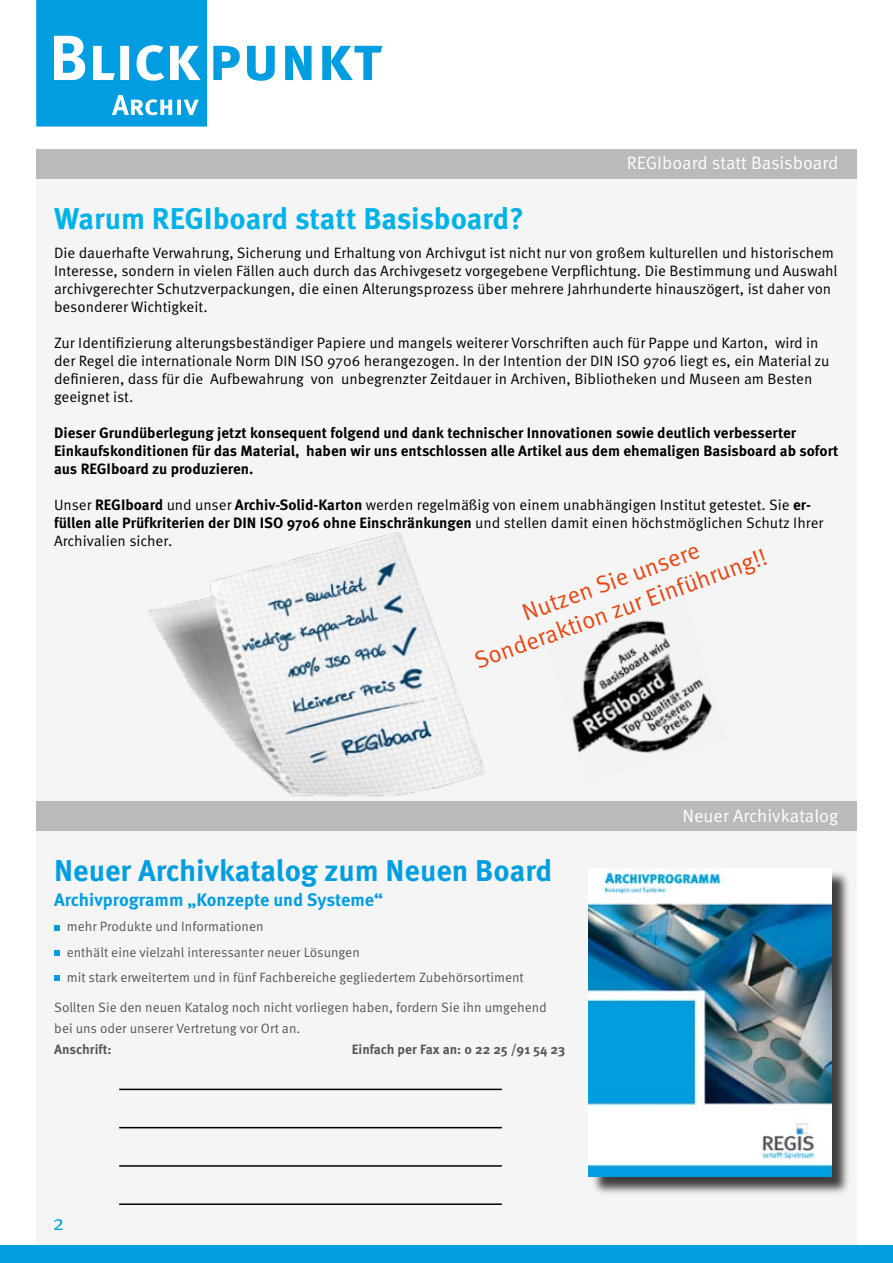
<style>
.page{position:relative;width:893px;height:1263px;background:#fff}
.page>*{position:absolute;margin:0;border:0;box-sizing:border-box;transform-origin:0 0}
.t1{font:700 30px "Meta OT";color:#009ee0}
.t2{font:700 30px "Meta OT";letter-spacing:-.005em;color:#00b2e7}
.t3{font:24px/28.8px "Meta OT";color:#e74511;text-align:center}
.t4{font:21px "Meta OT";color:#009ee0}
.t5{font:18px "Meta OT";color:#fff}
.t6{font:700 18px "Meta OT";color:#009ee0}
.t7{font:15px/18px "Meta OT";color:#000}
.t8{font:700 15px/18px "Meta OT";color:#000}
.t9{font:13.5px/25.5px "Meta OT";color:#565757}
.t10{font:700 13.5px "Meta OT";color:#565757}
.s1{font-weight:700}
</style>
<div class="page">
<div style="left:36px;top:162px;width:821px;height:1097px;background:#f5f5f6"></div>
<div style="left:36px;top:149px;width:821px;height:30px;background:#b9babc"></div>
<svg style="left:36px;top:0;width:346px;height:127px"></svg>
<div style="left:0;top:1246px;width:893px;height:17px;background:#009ee0"></div>
<img style="left:148px;top:532px;width:337px;height:265px">
<img style="left:572px;top:620px;width:141px;height:134px">
<div style="left:36px;top:801px;width:821px;height:30px;background:#b9babc"></div>
<svg style="left:54px;top:925px;width:5px;height:5px"></svg>
<svg style="left:54px;top:950px;width:5px;height:6px"></svg>
<svg style="left:54px;top:975px;width:5px;height:5px"></svg>
<hr style="left:119px;top:1089px;width:383px;height:1px;background:#000">
<hr style="left:119px;top:1127px;width:383px;height:1px;background:#000">
<hr style="left:119px;top:1165px;width:383px;height:2px;background:#000">
<hr style="left:119px;top:1203px;width:383px;height:2px;background:#000">
<div style="left:590px;top:870px;width:262px;height:326px;background:#000;opacity:.75"></div>
<img style="left:589px;top:868px;width:243px;height:308px">
<p class="t5" style="left:627px;top:151px;width:213px">REGIboard statt Basisboard</p>
<h1 class="t2" style="left:54px;top:199px;width:471px">Warum REGIboard statt Basisboard?</h1>
<p class="t7" style="left:54px;top:244px;width:785px">Die dauerhafte Verwahrung, Sicherung und Erhaltung von Archivgut ist nicht nur von großem kulturellen und historischem Interesse, sondern in vielen Fällen auch durch das Archivgesetz vorgegebene Verpflichtung. Die Bestimmung und Auswahl archivgerechter Schutzverpackungen, die einen Alterungsprozess über mehrere Jahrhunderte hinauszögert, ist daher von besonderer Wichtigkeit.</p>
<p class="t7" style="left:54px;top:334px;width:777px">Zur Identifizierung alterungsbeständiger Papiere und mangels weiterer Vorschriften auch für Pappe und Karton, wird in der Regel die internationale Norm DIN ISO 9706 herangezogen. In der Intention der DIN ISO 9706 liegt es, ein Material zu definieren, dass für die Aufbewahrung von unbegrenzter Zeitdauer in Archiven, Bibliotheken und Museen am Besten geeignet ist.</p>
<p class="t8" style="left:54px;top:424px;width:786px">Dieser Grundüberlegung jetzt konsequent folgend und dank technischer Innovationen sowie deutlich verbesserter<br>Einkaufskonditionen für das Material, haben wir uns entschlossen alle Artikel aus dem ehemaligen Basisboard ab sofort aus REGIboard zu produzieren.</p>
<p class="t7" style="left:54px;top:496px;width:771px">Unser <span class="s1">REGIboard</span> und unser <span class="s1">Archiv-Solid-Karton</span> werden regelmäßig von einem unabhängigen Institut getestet. Sie <span class="s1">er&shy;füllen alle Prüfkriterien der DIN ISO 9706 ohne Einschränkungen</span> und stellen damit einen höchstmöglichen Schutz Ihrer<br>Archivalien sicher.</p>
<h2 class="t3" style="left:461px;top:621px;width:311px;rotate:-20deg">Nutzen Sie unsere<br>Sonderaktion zur Einführung!!</h2>
<h1 class="t1" style="left:54px;top:852px;width:499px">Neuer Archivkatalog zum Neuen Board</h1>
<p class="t6" style="left:54px;top:888px;width:330px">Archivprogramm „Konzepte und Systeme“</p>
<p class="t9" style="left:67px;top:914px;width:459px">mehr Produkte und Informationen<br>enthält eine vielzahl interessanter neuer Lösungen<br>mit stark erweitertem und in fünf Fachbereiche gegliedertem Zubehörsortiment</p>
<p class="t9" style="left:54px;top:997px;width:494px;line-height:21px">Sollten Sie den neuen Katalog noch nicht vorliegen haben, fordern Sie ihn umgehend bei uns oder unserer Vertretung vor Ort an.</p>
<p class="t10" style="left:54px;top:1041px;width:59px">Anschrift:</p>
<p class="t10" style="left:352px;top:1041px;width:215px">Einfach per Fax an: 0 22 25 /91 54 23</p>
<h3 class="t4" style="left:53px;top:1209px;width:13px">2</h3>
<p class="t5" style="left:683px;top:804px;width:157px">Neuer Archivkatalog</p>
</div>
